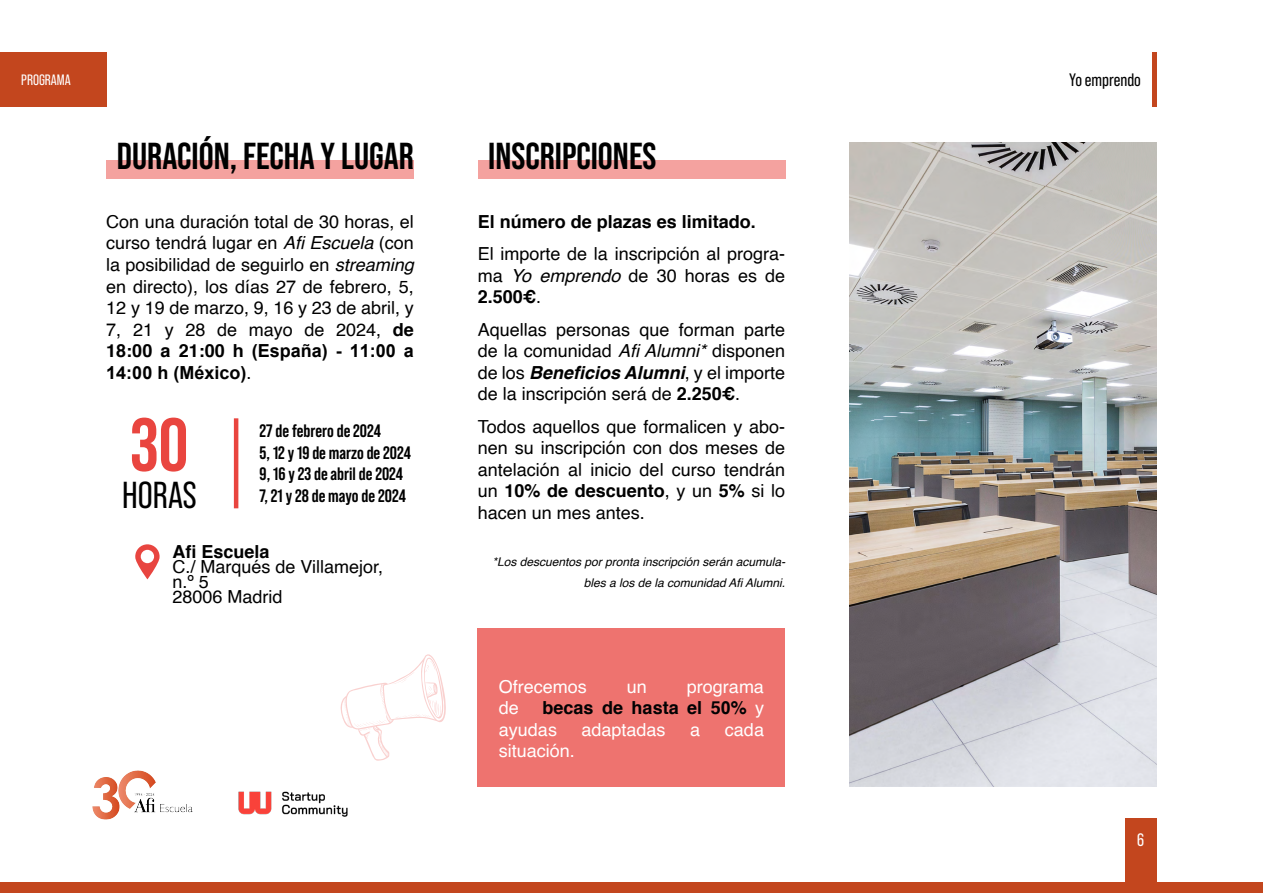
<style>
.page{position:relative;width:1263px;height:893px;background:#fff}
.page>*{position:absolute;margin:0;border:0;box-sizing:border-box;transform-origin:0 0}
.t1{font:700 75px "Bebas Neue Pro";color:#e9453f}
.t2{font:700 37.5px "Bebas Neue Pro";color:#000}
.t3{font:37.5px "Bebas Neue Pro";color:#000}
.t4{font:18px/21.6px "Helvetica";color:#000;text-align:justify}
.t5{font:700 18px/21.6px "Bebas Neue Pro";color:#000}
.t6{font:18px "Helvetica";color:#fff}
.t7{font:700 18px/21.6px "Arial";color:#000}
.t8{font:700 18px "Helvetica";color:#000}
.t9{font:700 18px/21.6px "Helvetica";color:#020203}
.t10{font:18px "Bebas Neue Pro";color:#000}
.t11{font:18px "Bebas Neue";color:#fff}
.t12{font:15px "Bebas Neue Pro";color:#fff}
.t13{font:italic 12px/21.6px "Helvetica";color:#000;text-align:right}
.s1{font-style:italic}
.s2{font-weight:700}
.s3{font-family:"Helvetica"}
.s4{font-family:"Helvetica";font-weight:400}
.s5{font-weight:700;font-style:italic}
.s6{font-family:"Arial"}
.s7{font-weight:400;color:#fff}
</style>
<div class="page">
<div style="left:1152px;top:52px;width:5px;height:54px;background:#c3461e"></div>
<div style="left:0;top:52px;width:106px;height:54px;background:#c3461e"></div>
<div style="left:1125px;top:819px;width:32px;height:74px;background:#c3461e"></div>
<div style="left:0;top:882px;width:1263px;height:11px;background:#c3461e"></div>
<img style="left:238px;top:791px;width:110px;height:26px">
<hr style="left:1262px;top:2px;width:1px;height:891px;background:#e9453f">
<hr style="left:1262px;top:52px;width:1px;height:54px;background:#c3461e">
<div style="left:106px;top:160px;width:308px;height:18px;background:#f4a29f"></div>
<div style="left:478px;top:160px;width:307px;height:18px;background:#f4a29f"></div>
<hr style="left:234px;top:418px;width:4px;height:90px;background:#e9453f">
<img style="left:849px;top:142px;width:308px;height:645px">
<svg style="left:135px;top:544px;width:25px;height:35px"></svg>
<div style="left:141px;top:550px;width:13px;height:13px;background:#fff;border-radius:50%"></div>
<div style="left:478px;top:628px;width:307px;height:159px;background:#ee736f"></div>
<svg style="left:340px;top:654px;width:106px;height:107px"></svg>
<img style="left:92px;top:770px;width:101px;height:50px">
<p class="t12" style="left:21px;top:71px;width:51px">PROGRAMA</p>
<p class="t10" style="left:1069px;top:69px;width:73px">Yo emprendo</p>
<h2 class="t2" style="left:117px;top:134px;width:298px">DURACIÓN, FECHA Y LUGAR</h2>
<h2 class="t2" style="left:488px;top:134px;width:170px">INSCRIPCIONES</h2>
<p class="t4" style="left:106px;top:211px;width:309px">Con una duración total de 30 horas, el curso tendrá lugar en <span class="s1">Afi Escuela</span> (con la posibilidad de seguirlo en <span class="s1">streaming </span>en directo), los días 27 de febrero, 5, 12 y 19 de marzo, 9, 16 y 23 de abril, y 7, 21 y 28 de mayo de 2024, <span class="s2">de</span></p>
<p class="t7" style="left:106px;top:340px;width:309px"><span class="s3">18:00 a 21:00 h</span> (España) - 11:00 a<br>14:00 h (México)<span class="s4">.</span></p>
<h1 class="t1" style="left:130px;top:402px;width:60px">30</h1>
<h2 class="t3" style="left:122px;top:474px;width:76px">HORAS</h2>
<p class="t5" style="left:260px;top:420px;width:153px">27 de febrero de 2024<br>5, 12 y 19 de marzo de 2024<br>9, 16 y 23 de abril de 2024<br>7, 21 y 28 de mayo de 2024</p>
<p class="t8" style="left:172px;top:537px;width:99px">Afi Escuela</p>
<p class="t4" style="left:172px;top:560px;width:212px;line-height:15px;text-align:left">C./ Marqués de Villamejor, n.º 5<br>28006 Madrid</p>
<p class="t8" style="left:478px;top:207px;width:280px">El número de plazas es limitado.</p>
<p class="t4" style="left:478px;top:243px;width:309px">El importe de la inscripción al progra&shy;ma <span class="s1">Yo emprendo</span> de 30 horas es de <span class="s2">2.500€</span>.</p>
<p class="t4" style="left:478px;top:319px;width:309px">Aquellas personas que forman parte de la comunidad <span class="s1">Afi Alumni*</span> disponen de los <span class="s5">Beneficios Alumni</span>, y el importe de la inscripción será de <span class="s2">2.250€</span>.</p>
<p class="t4" style="left:478px;top:416px;width:309px">Todos aquellos que formalicen y abo&shy;nen su inscripción con dos meses de antelación al inicio del curso tendrán un <span class="s2">10% de descuento</span>, y un <span class="s2">5%</span> si lo hacen un mes antes.</p>
<p class="t13" style="left:492px;top:551px;width:294px">*Los descuentos por pronta inscripción serán acumula&shy;bles a los de la comunidad Afi Alumni.</p>
<p class="t6" style="left:499px;top:672px;width:90px">Ofrecemos</p>
<p class="t6" style="left:627px;top:672px;width:22px">un</p>
<p class="t6" style="left:687px;top:672px;width:79px">programa</p>
<p class="t6" style="left:499px;top:694px;width:22px">de</p>
<p class="t9" style="left:499px;top:697px;width:267px;text-indent:44px">becas de hasta el 5<span class="s6">0</span>% <span class="s7">y ayudas</span></p>
<p class="t6" style="left:581px;top:716px;width:86px">adaptadas</p>
<p class="t6" style="left:690px;top:716px;width:12px">a</p>
<p class="t6" style="left:725px;top:716px;width:41px">cada</p>
<p class="t6" style="left:499px;top:737px;width:78px">situación.</p>
<p class="t11" style="left:1137px;top:830px;width:9px">6</p>
</div>
